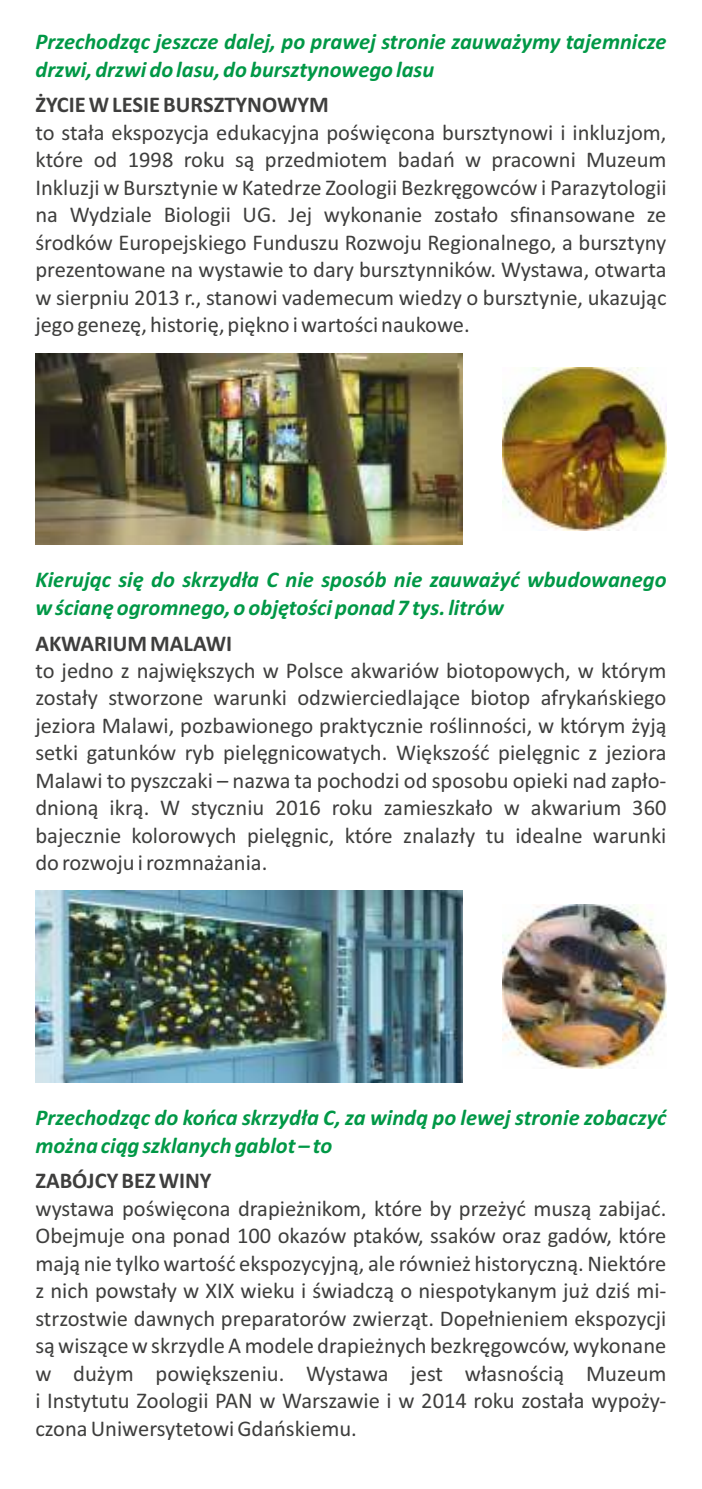
<style>
.page{position:relative;width:702px;height:1489px;background:#fff}
.page>*{position:absolute;margin:0;border:0;box-sizing:border-box;transform-origin:0 0}
.t1{font:22.5px/27.5px "Calibri";color:#3e3e3d;text-align:justify}
.t2{font:italic 700 22.5px/27.5px "Calibri";color:#009846}
.t3{font:700 22.5px "Calibri";color:#3e3e3d}
</style>
<div class="page">
<img style="left:35px;top:353px;width:427px;height:191px">
<img style="left:35px;top:890px;width:427px;height:192px">
<img style="left:503px;top:367px;width:163px;height:163px">
<img style="left:503px;top:904px;width:163px;height:163px">
<p class="t2" style="left:35px;top:30px;width:632px">Przechodząc jeszcze dalej, po prawej stronie zauważymy tajemnicze drzwi, drzwi do lasu, do bursztynowego lasu</p>
<p class="t3" style="left:35px;top:96px;width:295px">ŻYCIE W LESIE BURSZTYNOWYM</p>
<p class="t1" style="left:35px;top:121px;width:632px">to stała ekspozycja edukacyjna poświęcona bursztynowi i inkluzjom, które od 1998 roku są przedmiotem badań w pracowni Muzeum Inkluzji w Bursztynie w Katedrze Zoologii Bezkręgowców i Parazytologii na Wydziale Biologii UG. Jej wykonanie zostało sfinansowane ze środków Europejskiego Funduszu Rozwoju Regionalnego, a bursztyny prezentowane na wystawie to dary bursztynników. Wystawa, otwarta w sierpniu 2013 r., stanowi vademecum wiedzy o bursztynie, ukazując jego genezę, historię, piękno i wartości naukowe.</p>
<p class="t2" style="left:35px;top:568px;width:632px">Kierując się do skrzydła C nie sposób nie zauważyć wbudowanego w ścianę ogromnego, o objętości ponad 7 tys. litrów</p>
<p class="t3" style="left:35px;top:633px;width:198px">AKWARIUM MALAWI</p>
<p class="t1" style="left:35px;top:658px;width:632px">to jedno z największych w Polsce akwariów biotopowych, w którym zostały stworzone warunki odzwierciedlające biotop afrykańskiego jeziora Malawi, pozbawionego praktycznie roślinności, w którym żyją setki gatunków ryb pielęgnicowatych. Większość pielęgnic z jeziora Malawi to pyszczaki – nazwa ta pochodzi od sposobu opieki nad zapło&shy;dnioną ikrą. W styczniu 2016 roku zamieszkało w akwarium 360 bajecznie kolorowych pielęgnic, które znalazły tu idealne warunki do rozwoju i rozmnażania.</p>
<p class="t2" style="left:35px;top:1105px;width:632px">Przechodząc do końca skrzydła C, za windą po lewej stronie zobaczyć można ciąg szklanych gablot – to</p>
<p class="t3" style="left:35px;top:1171px;width:178px">ZABÓJCY BEZ WINY</p>
<p class="t1" style="left:35px;top:1196px;width:632px">wystawa poświęcona drapieżnikom, które by przeżyć muszą zabijać.<br>Obejmuje ona ponad 100 okazów ptaków, ssaków oraz gadów, które mają nie tylko wartość ekspozycyjną, ale również historyczną. Niektóre z nich powstały w XIX wieku i świadczą o niespotykanym już dziś mi&shy;strzostwie dawnych preparatorów zwierząt. Dopełnieniem ekspozycji są wiszące w skrzydle A modele drapieżnych bezkręgowców, wykonane w dużym powiększeniu. Wystawa jest własnością Muzeum i Instytutu Zoologii PAN w Warszawie i w 2014 roku została wypoży&shy;czona Uniwersytetowi Gdańskiemu.</p>
</div>
